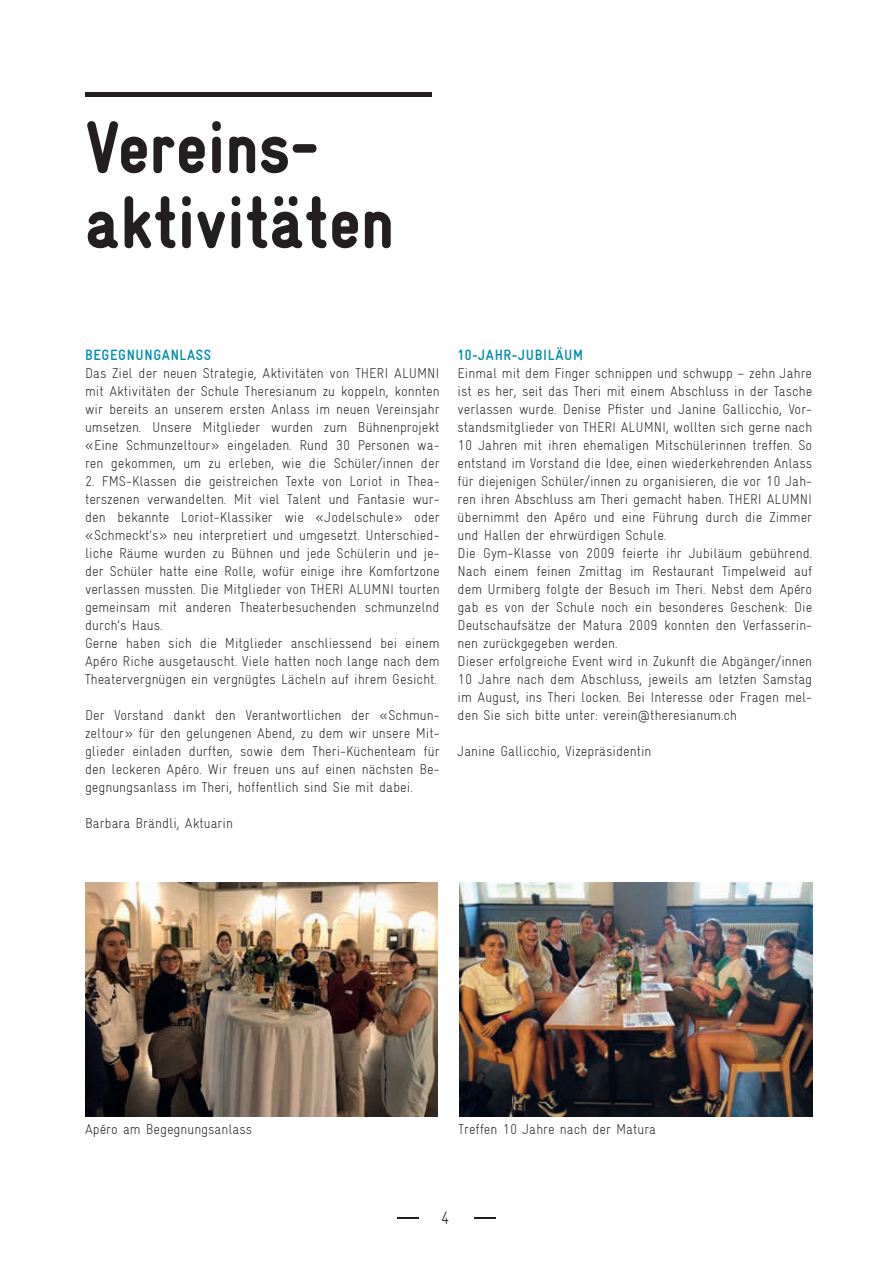
<style>
.page{position:relative;width:893px;height:1263px;background:#fff}
.page>*{position:absolute;margin:0;border:0;box-sizing:border-box;transform-origin:0 0}
.t1{font:900 74.25px/75px "Gravur Condensed Pro";color:#231f20}
.t2{font:300 18px "Gravur Condensed Pro";color:#231f20}
.t3{font:700 15px "Gravur Condensed Pro";letter-spacing:.04em;color:#008dac}
.t4{font:300 14.25px/18px "Gravur Condensed Pro";color:#231f20;text-align:justify}
</style>
<div class="page">
<hr style="left:474px;top:1217px;width:21px;height:2px;background:#231f20">
<hr style="left:398px;top:1217px;width:21px;height:2px;background:#231f20">
<hr style="left:85px;top:92px;width:347px;height:4px;background:#231f20">
<img style="left:85px;top:882px;width:353px;height:234px">
<img style="left:459px;top:882px;width:353px;height:234px">
<h1 class="t1" style="left:85px;top:111px;width:311px">Vereins&shy;aktivitäten</h1>
<p class="t3" style="left:85px;top:347px;width:128px">BEGEGNUNGANLASS</p>
<p class="t4" style="left:85px;top:364px;width:356px">Das Ziel der neuen Strategie, Aktivitäten von THERI ALUMNI mit Aktivitäten der Schule Theresianum zu koppeln, konnten wir bereits an unserem ersten Anlass im neuen Vereinsjahr umsetzen. Unsere Mitglieder wurden zum Bühnenprojekt «Eine Schmunzeltour» eingeladen. Rund 30 Personen wa&shy;ren gekommen, um zu erleben, wie die Schüler/innen der</p>
<p class="t4" style="left:85px;top:472px;width:356px;text-align:left">2. FMS-Klassen die geistreichen Texte von Loriot in Thea&shy;terszenen verwandelten. Mit viel Talent und Fantasie wur&shy;den bekannte Loriot-Klassiker wie «Jodelschule» oder «Schmeckt’s» neu interpretiert und umgesetzt. Unterschied&shy;liche Räume wurden zu Bühnen und jede Schülerin und je&shy;der Schüler hatte eine Rolle, wofür einige ihre Komfortzone verlassen mussten. Die Mitglieder von THERI ALUMNI tourten gemeinsam mit anderen Theaterbesuchenden schmunzelnd durch’s Haus.<br>Gerne haben sich die Mitglieder anschliessend bei einem Apéro Riche ausgetauscht. Viele hatten noch lange nach dem Theatervergnügen ein vergnügtes Lächeln auf ihrem Gesicht.</p>
<p class="t4" style="left:85px;top:706px;width:356px">Der Vorstand dankt den Verantwortlichen der «Schmun&shy;zeltour» für den gelungenen Abend, zu dem wir unsere Mit&shy;glieder einladen durften, sowie dem Theri-Küchenteam für den leckeren Apéro. Wir freuen uns auf einen nächsten Be&shy;gegnungsanlass im Theri, hoffentlich sind Sie mit dabei.</p>
<p class="t4" style="left:85px;top:814px;width:149px">Barbara Brändli, Aktuarin</p>
<p class="t3" style="left:458px;top:347px;width:127px">10-JAHR-JUBILÄUM</p>
<p class="t4" style="left:458px;top:364px;width:356px;text-align:left">Einmal mit dem Finger schnippen und schwupp – zehn Jahre ist es her, seit das Theri mit einem Abschluss in der Tasche verlassen wurde. Denise Pfister und Janine Gallicchio, Vor&shy;standsmitglieder von THERI ALUMNI, wollten sich gerne nach 10 Jahren mit ihren ehemaligen Mitschülerinnen treffen. So entstand im Vorstand die Idee, einen wiederkehrenden Anlass für diejenigen Schüler/innen zu organisieren, die vor 10 Jah&shy;ren ihren Abschluss am Theri gemacht haben. THERI ALUMNI übernimmt den Apéro und eine Führung durch die Zimmer und Hallen der ehrwürdigen Schule.<br>Die Gym-Klasse von 2009 feierte ihr Jubiläum gebührend.<br>Nach einem feinen Zmittag im Restaurant Timpelweid auf dem Urmiberg folgte der Besuch im Theri. Nebst dem Apéro gab es von der Schule noch ein besonderes Geschenk: Die Deutschaufsätze der Matura 2009 konnten den Verfasserin&shy;nen zurückgegeben werden.<br>Dieser erfolgreiche Event wird in Zukunft die Abgänger/innen 10 Jahre nach dem Abschluss, jeweils am letzten Samstag im August, ins Theri locken. Bei Interesse oder Fragen mel&shy;den Sie sich bitte unter: verein@theresianum.ch</p>
<p class="t4" style="left:458px;top:742px;width:195px">Janine Gallicchio, Vizepräsidentin</p>
<p class="t4" style="left:85px;top:1120px;width:169px">Apéro am Begegnungsanlass</p>
<p class="t4" style="left:459px;top:1120px;width:199px">Treffen 10 Jahre nach der Matura</p>
<p class="t2" style="left:441px;top:1207px;width:10px">4</p>
</div>
